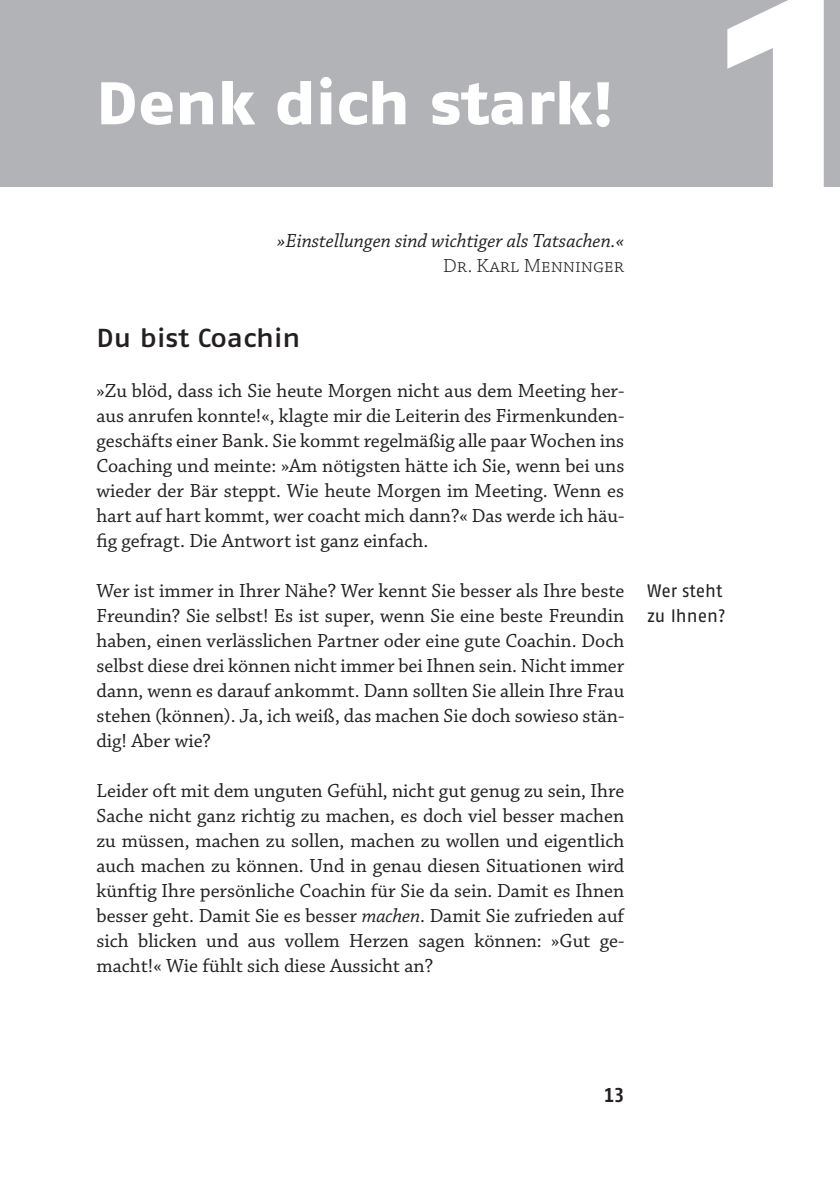
<style>
.page{position:relative;width:840px;height:1191px;background:#fff}
.page>*{position:absolute;margin:0;border:0;box-sizing:border-box;transform-origin:0 0}
.t1{font:60px "Fago OT Extd Xbold";color:#fff}
.t2{font:26px "Fago OT Extd Medi";color:#231f20}
.t3{font:20px/25px "Chaparral Pro";color:#231f20;text-align:justify}
.t4{font:italic 20px "Chaparral Pro";color:#231f20}
.t5{font:300 20px "Chaparral Pro";color:#231f20}
.t6{font:700 condensed 20px "Fago OT";color:#231f20}
.t7{font:18px/25px "Fago OT";letter-spacing:-.005em;color:#231f20}
.s1{font-style:italic}
</style>
<div class="page">
<div style="left:0;top:0;width:839px;height:186px;background:#b2b3b7"></div>
<svg style="left:727px;top:0;width:96px;height:187px"></svg>
<h1 class="t1" style="left:96px;top:79px;width:519px">Denk dich stark!</h1>
<p class="t4" style="left:277px;top:233px;width:348px">»Einstellungen sind wichtiger als Tatsachen .«</p>
<p class="t5" style="left:443px;top:258px;width:182px">Dr. Karl Menninger</p>
<h2 class="t2" style="left:96px;top:328px;width:205px">Du bist Coachin</h2>
<p class="t3" style="left:96px;top:380px;width:529px">»Zu blöd, dass ich Sie heute Morgen nicht aus dem Meeting her&shy;aus anrufen konnte!«, klagte mir die Leiterin des Firmenkunden&shy;geschäfts einer Bank. Sie kommt regelmäßig alle paar Wochen ins Coaching und meinte: »Am nötigsten hätte ich Sie, wenn bei uns wieder der Bär steppt. Wie heute Morgen im Meeting. Wenn es hart auf hart kommt, wer coacht mich dann?« Das werde ich häu&shy;fig gefragt. Die Antwort ist ganz einfach.</p>
<p class="t3" style="left:96px;top:580px;width:529px">Wer ist immer in Ihrer Nähe? Wer kennt Sie besser als Ihre beste Freundin? Sie selbst! Es ist super, wenn Sie eine beste Freundin haben, einen verlässlichen Partner oder eine gute Coachin. Doch selbst diese drei können nicht immer bei Ihnen sein. Nicht immer dann, wenn es darauf ankommt. Dann sollten Sie allein Ihre Frau stehen (können). Ja, ich weiß, das machen Sie doch sowieso stän&shy;dig! Aber wie?</p>
<p class="t3" style="left:96px;top:780px;width:529px">Leider oft mit dem unguten Gefühl, nicht gut genug zu sein, Ihre Sache nicht ganz richtig zu machen, es doch viel besser machen zu müssen, machen zu sollen, machen zu wollen und eigentlich auch machen zu können. Und in genau diesen Situationen wird künftig Ihre persönliche Coachin für Sie da sein. Damit es Ihnen besser geht. Damit Sie es besser <span class="s1">machen</span>. Damit Sie zufrieden auf sich blicken und aus vollem Herzen sagen können: »Gut ge&shy;macht!« Wie fühlt sich diese Aussicht an?</p>
<p class="t7" style="left:646px;top:580px;width:80px">Wer steht zu Ihnen?</p>
<p class="t6" style="left:604px;top:1087px;width:21px">13</p>
</div>
